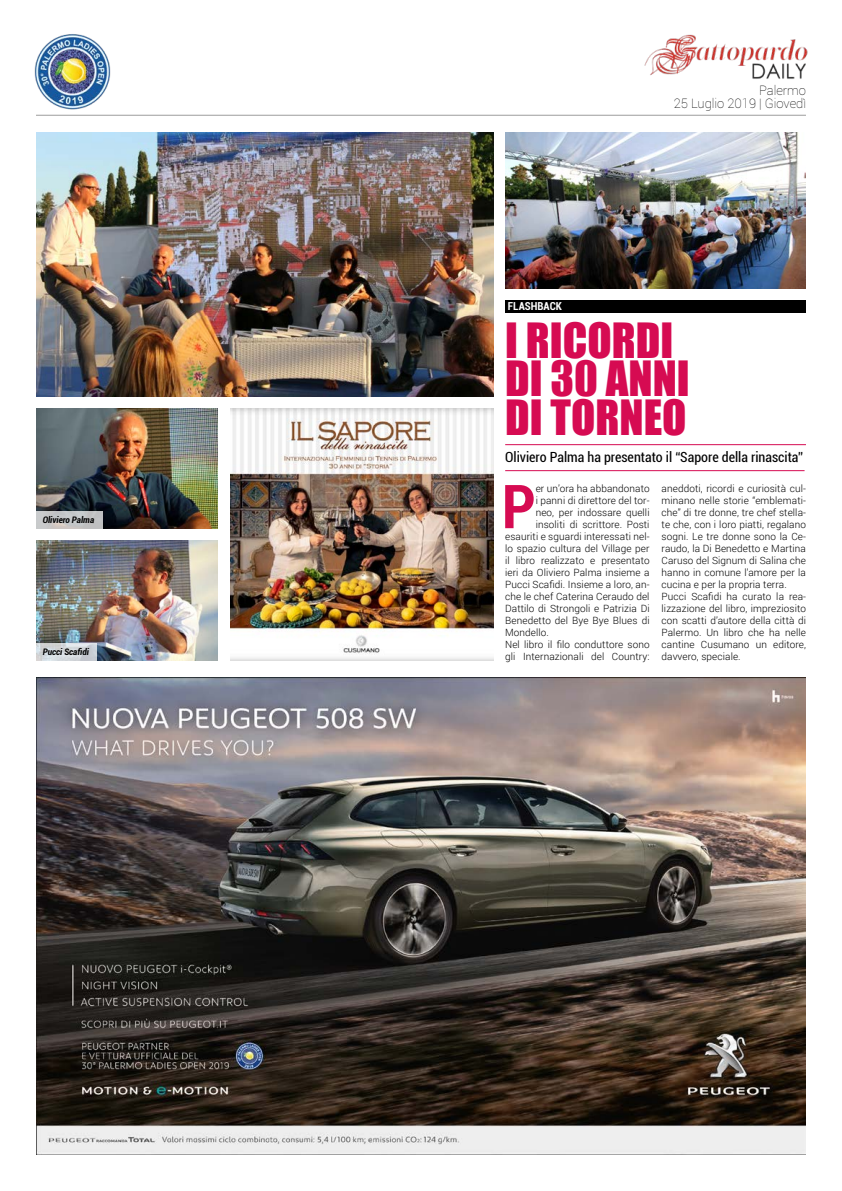
<style>
.page{position:relative;width:842px;height:1191px;background:#fff}
.page>*{position:absolute;margin:0;border:0;box-sizing:border-box;transform-origin:0 0}
.t1{font:700 condensed 60.6px "Roboto";color:#d60b52}
.t2{font:44.6px/38.5px "Impact";color:#d60b52}
.t3{font:condensed 14px "Roboto";color:#000}
.t4{font:100 13px/13px "Roboto";color:#000;text-align:right}
.t5{font:700 condensed 11px "Roboto";color:#fff}
.t6{font:300 10px/12px "Roboto";letter-spacing:.01em;color:#000}
.t7{font:italic 700 condensed 9px "Roboto";color:#000}
</style>
<div class="page">
<div style="left:505px;top:300px;width:301px;height:12px;background:#000"></div>
<hr style="left:36px;top:115px;width:770px;height:1px;background:#9d9d9c">
<img style="left:644px;top:34px;width:164px;height:45px">
<img style="left:34px;top:34px;width:77px;height:76px">
<img style="left:36px;top:678px;width:770px;height:477px">
<hr style="left:505px;top:444px;width:301px;height:1px;background:#d60b52">
<hr style="left:505px;top:470px;width:299px;height:1px;background:#d60b52">
<img style="left:36px;top:132px;width:457px;height:264px">
<img style="left:505px;top:132px;width:301px;height:156px">
<img style="left:230px;top:408px;width:263px;height:252px">
<img style="left:36px;top:408px;width:181px;height:120px">
<img style="left:36px;top:540px;width:181px;height:120px">
<div style="left:36px;top:511px;width:67px;height:17px;background:#c5c7c7"></div>
<svg style="left:36px;top:643px;width:61px;height:17px"></svg>
<p class="t7" style="left:43px;top:513px;width:53px">Oliviero Palma</p>
<p class="t7" style="left:43px;top:645px;width:48px">Pucci Scafidi</p>
<p class="t5" style="left:508px;top:298px;width:56px">FLASHBACK</p>
<h3 class="t4" style="left:674px;top:83px;width:134px">Palermo<br>25 Luglio 2019 | Giovedì</h3>
<h2 class="t2" style="left:505px;top:320px;width:186px">I RICORDI<br>DI 30 ANNI<br>DI TORNEO</h2>
<h3 class="t3" style="left:505px;top:447px;width:299px">Oliviero Palma ha presentato il “Sapore della rinascita”</h3>
<p class="t6" style="left:662px;top:482px;width:146px">aneddoti, ricordi e curiosità cul&shy;minano nelle storie “emblemati&shy;che” di tre donne, tre chef stella&shy;te che, con i loro piatti, regalano sogni. Le tre donne sono la Ce&shy;raudo, la Di Benedetto e Martina<br>Caruso del Signum di Salina che hanno in comune l’amore per la cucina e per la propria terra.<br>Pucci Scafidi ha curato la rea&shy;lizzazione del libro, impreziosito con scatti d’autore della città di<br>Palermo. Un libro che ha nelle cantine Cusumano un editore, davvero, speciale.</p>
<h1 class="t1" style="left:502px;top:464px;width:35px">P</h1>
<p class="t6" style="left:536px;top:482px;width:115px">er un’ora ha abbandonato</p>
<p class="t6" style="left:536px;top:494px;width:115px">i panni di direttore del tor-</p>
<p class="t6" style="left:536px;top:506px;width:115px">neo, per indossare quelli</p>
<p class="t6" style="left:536px;top:518px;width:115px">insoliti di scrittore. Posti</p>
<p class="t6" style="left:505px;top:530px;width:146px">esauriti e sguardi interessati nel-</p>
<p class="t6" style="left:505px;top:542px;width:146px">lo spazio cultura del Village per</p>
<p class="t6" style="left:505px;top:554px;width:146px">il libro realizzato e presentato</p>
<p class="t6" style="left:505px;top:566px;width:146px">ieri da Oliviero Palma insieme a</p>
<p class="t6" style="left:505px;top:578px;width:146px">Pucci Scafidi. Insieme a loro, an-</p>
<p class="t6" style="left:505px;top:590px;width:146px">che le chef Caterina Ceraudo del</p>
<p class="t6" style="left:505px;top:602px;width:146px">Dattilo di Strongoli e Patrizia Di</p>
<p class="t6" style="left:505px;top:614px;width:146px">Benedetto del Bye Bye Blues di</p>
<p class="t6" style="left:505px;top:626px;width:45px">Mondello.</p>
<p class="t6" style="left:505px;top:638px;width:146px">Nel libro il filo conduttore sono</p>
<p class="t6" style="left:505px;top:650px;width:146px">gli Internazionali del Country:</p>
</div>
